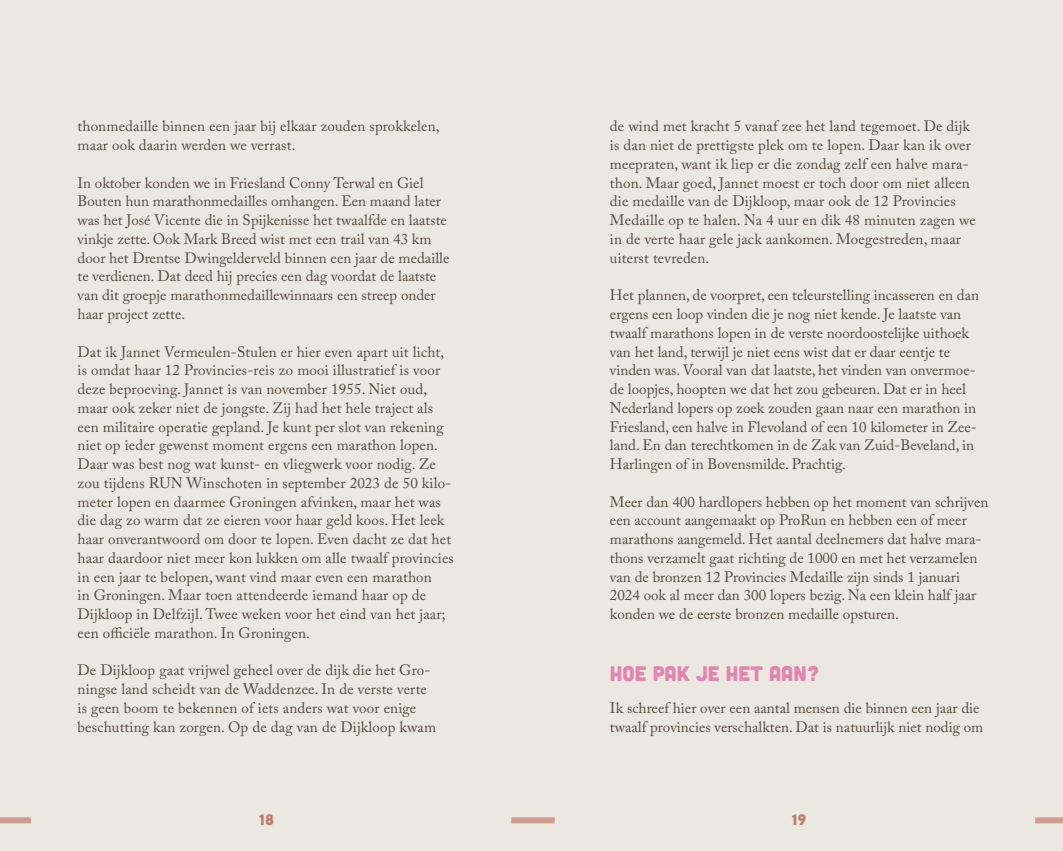
<style>
.page{position:relative;width:1063px;height:851px;background:#fff}
.page>*{position:absolute;margin:0;border:0;box-sizing:border-box;transform-origin:0 0}
.t1{font:21px "Cubano";color:#e286af}
.t2{font:15px/18.8px "Adobe Caslon Pro";letter-spacing:.005em;color:#554b3e}
.t3{font:15px "Cubano";color:#be7d6c}
</style>
<div class="page">
<div style="left:0;top:0;width:531px;height:850px;background:#ebe7e1"></div>
<div style="left:0;top:817px;width:31px;height:6px;background:#ce9d8e"></div>
<div style="left:511px;top:817px;width:20px;height:6px;background:#ce9d8e"></div>
<div style="left:531px;top:0;width:532px;height:850px;background:#ebe7e1"></div>
<div style="left:531px;top:817px;width:24px;height:6px;background:#ce9d8e"></div>
<div style="left:1035px;top:817px;width:28px;height:6px;background:#ce9d8e"></div>
<p class="t2" style="left:78px;top:117px;width:364px">thonmedaille binnen een jaar bij elkaar zouden sprokkelen, maar ook daarin werden we verrast.</p>
<p class="t2" style="left:78px;top:173px;width:373px">In oktober konden we in Friesland Conny Terwal en Giel Bouten hun marathonmedailles omhangen. Een maand later was het José Vicente die in Spijkenisse het twaalfde en laatste vinkje zette. Ook Mark Breed wist met een trail van 43 km door het Drentse Dwingelderveld binnen een jaar de medaille te verdienen. Dat deed hij precies een dag voordat de laatste van dit groepje marathonmedaillewinnaars een streep onder haar project zette.</p>
<p class="t2" style="left:78px;top:342px;width:378px">Dat ik Jannet Vermeulen-Stulen er hier even apart uit licht, is omdat haar 12 Provincies-reis zo mooi illustratief is voor deze beproeving. Jannet is van november 1955. Niet oud, maar ook zeker niet de jongste. Zij had het hele traject als een militaire operatie gepland. Je kunt per slot van rekening niet op ieder gewenst moment ergens een marathon lopen.<br>Daar was best nog wat kunst- en vliegwerk voor nodig. Ze zou tijdens RUN Winschoten in september 2023 de 50 kilo&shy;meter lopen en daarmee Groningen afvinken, maar het was die dag zo warm dat ze eieren voor haar geld koos. Het leek haar onverantwoord om door te lopen. Even dacht ze dat het haar daardoor niet meer kon lukken om alle twaalf provincies in een jaar te belopen, want vind maar even een marathon<br>in Groningen. Maar toen attendeerde iemand haar op de Dijkloop in Delfzijl. Twee weken voor het eind van het jaar; een officiële marathon. In Groningen.</p>
<p class="t2" style="left:78px;top:660px;width:360px">De Dijkloop gaat vrijwel geheel over de dijk die het Gro&shy;ningse land scheidt van de Waddenzee. In de verste verte is geen boom te bekennen of iets anders wat voor enige beschutting kan zorgen. Op de dag van de Dijkloop kwam</p>
<p class="t2" style="left:610px;top:117px;width:368px">de wind met kracht 5 vanaf zee het land tegemoet. De dijk is dan niet de prettigste plek om te lopen. Daar kan ik over meepraten, want ik liep er die zondag zelf een halve mara&shy;thon. Maar goed, Jannet moest er toch door om niet alleen die medaille van de Dijkloop, maar ook de 12 Provincies Medaille op te halen. Na 4 uur en dik 48 minuten zagen we in de verte haar gele jack aankomen. Moegestreden, maar uiterst tevreden.</p>
<p class="t2" style="left:610px;top:285px;width:371px">Het plannen, de voorpret, een teleurstelling incasseren en dan ergens een loop vinden die je nog niet kende. Je laatste van twaalf marathons lopen in de verste noordoostelijke uithoek van het land, terwijl je niet eens wist dat er daar eentje te vinden was. Vooral van dat laatste, het vinden van onvermoe&shy;de loopjes, hoopten we dat het zou gebeuren. Dat er in heel Nederland lopers op zoek zouden gaan naar een marathon in Friesland, een halve in Flevoland of een 10 kilometer in Zee&shy;land. En dan terechtkomen in de Zak van Zuid-Beveland, in Harlingen of in Bovensmilde. Prachtig.</p>
<p class="t2" style="left:610px;top:492px;width:380px">Meer dan 400 hardlopers hebben op het moment van schrijven een account aangemaakt op ProRun en hebben een of meer marathons aangemeld. Het aantal deelnemers dat halve mara&shy;thons verzamelt gaat richting de 1000 en met het verzamelen van de bronzen 12 Provincies Medaille zijn sinds 1 januari 2024 ook al meer dan 300 lopers bezig. Na een klein half jaar konden we de eerste bronzen medaille opsturen.</p>
<h1 class="t1" style="left:610px;top:659px;width:211px">HOE PAK JE HET AAN?</h1>
<p class="t2" style="left:610px;top:698px;width:375px">Ik schreef hier over een aantal mensen die binnen een jaar die twaalf provincies verschalkten. Dat is natuurlijk niet nodig om</p>
<p class="t3" style="left:260px;top:810px;width:16px">18</p>
<p class="t3" style="left:792px;top:810px;width:16px">19</p>
</div>
